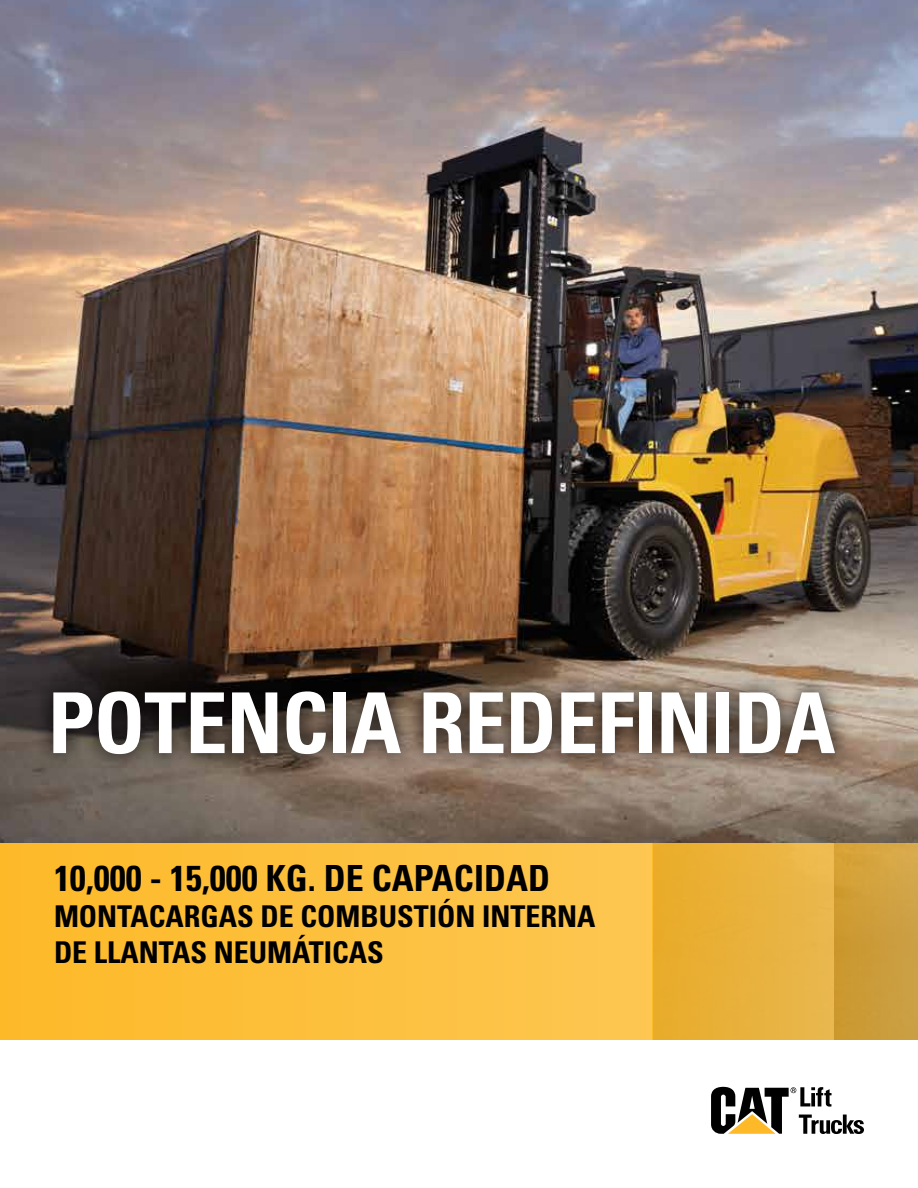
<style>
.page{position:relative;width:918px;height:1188px;background:#fff}
.page>*{position:absolute;margin:0;border:0;box-sizing:border-box;transform-origin:0 0}
.t1{font:700 condensed 84px "Univers LT Std";letter-spacing:-.01em;color:#fff}
.t2{font:700 condensed 36px "Univers LT Std";color:#000}
.t3{font:700 condensed 30px/36px "Univers LT Std";color:#000}
</style>
<div class="page">
<img style="left:0;top:0;width:918px;height:843px">
<svg style="left:711px;top:1087px;width:153px;height:47px"></svg>
<div style="left:0;top:843px;width:652px;height:197px;background:linear-gradient(to right,#fdb928,#fdc751)"></div>
<div style="left:652px;top:843px;width:182px;height:197px;background:linear-gradient(to right,#e9ab28,#e9b84f)"></div>
<div style="left:834px;top:843px;width:84px;height:197px;background:linear-gradient(to right,#cf9a2f,#cea349)"></div>
<div style="left:34px;top:673px;width:819px;height:100px;background:#000;opacity:.9"></div>
<h1 class="t1" style="left:48px;top:672px;width:789px">POTENCIA REDEFINIDA</h1>
<p class="t2" style="left:54px;top:856px;width:497px">10,000 - 15,000 KG. DE CAPACIDAD</p>
<p class="t3" style="left:54px;top:898px;width:543px">MONTACARGAS DE COMBUSTIÓN INTERNA<br>DE LLANTAS NEUMÁTICAS</p>
</div>
